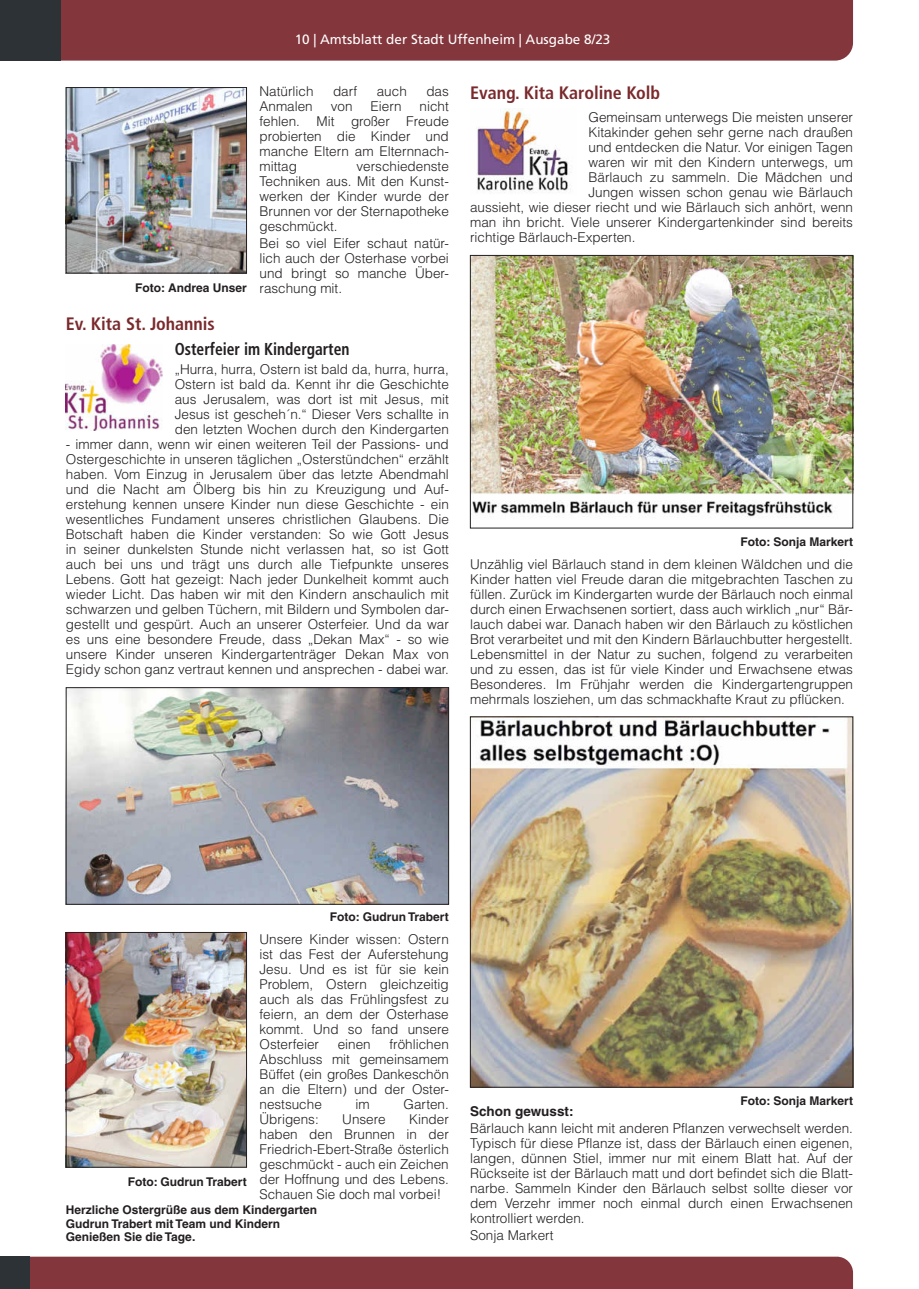
<style>
.page{position:relative;width:919px;height:1289px;background:#fff}
.page>*{position:absolute;margin:0;border:0;box-sizing:border-box;transform-origin:0 0}
.t1{font:700 condensed 18px "Frutiger LT";color:#7a2a2d}
.t2{font:700 condensed 17.25px "Frutiger LT";color:#231f20;scale:.9 1}
.t3{font:300 13.5px/15px "Helvetica LT";color:#231f20;text-align:justify}
.t4{font:13.5px "Frutiger LT";color:#fff}
.t5{font:700 13.5px "Helvetica LT";color:#231f20}
.t6{font:700 12px/13.5px "Helvetica LT";color:#231f20}
</style>
<div class="page">
<div style="left:30px;top:1256px;width:823px;height:32px;background:#83363c"></div>
<div style="left:0;top:1256px;width:30px;height:32px;background:#2c3235"></div>
<div style="left:61px;top:0;width:792px;height:61px;background:#83363c"></div>
<div style="left:0;top:0;width:61px;height:61px;background:#2c3235"></div>
<img style="left:476px;top:109px;width:95px;height:84px">
<img style="left:472px;top:257px;width:379px;height:260px">
<div style="left:470px;top:255px;width:383px;height:273px;border:1px solid #231f20"></div>
<img style="left:472px;top:718px;width:379px;height:367px">
<div style="left:470px;top:716px;width:383px;height:371px;border:1px solid #231f20"></div>
<img style="left:68px;top:89px;width:177px;height:182px">
<div style="left:66px;top:87px;width:181px;height:186px;border:1px solid #231f20"></div>
<img style="left:66px;top:344px;width:97px;height:86px">
<img style="left:68px;top:689px;width:379px;height:213px">
<div style="left:66px;top:687px;width:383px;height:217px;border:1px solid #231f20"></div>
<img style="left:68px;top:934px;width:177px;height:231px">
<div style="left:66px;top:932px;width:181px;height:235px;border:1px solid #231f20"></div>
<p class="t6" style="left:135px;top:280px;width:113px">Foto: Andrea Unser</p>
<p class="t4" style="left:295px;top:32px;width:317px">10 | Amtsblatt der Stadt Uffenheim | Ausgabe 8/23</p>
<h1 class="t1" style="left:470px;top:82px;width:191px">Evang. Kita Karoline Kolb</h1>
<p class="t3" style="left:588px;top:110px;width:266px">Gemeinsam unterwegs Die meisten unserer</p>
<p class="t3" style="left:588px;top:125px;width:266px">Kitakinder gehen sehr gerne nach draußen</p>
<p class="t3" style="left:588px;top:140px;width:266px">und entdecken die Natur. Vor einigen Tagen</p>
<p class="t3" style="left:588px;top:155px;width:266px">waren wir mit den Kindern unterwegs, um</p>
<p class="t3" style="left:588px;top:170px;width:266px">Bärlauch zu sammeln. Die Mädchen und</p>
<p class="t3" style="left:588px;top:185px;width:266px">Jungen wissen schon genau wie Bärlauch</p>
<p class="t3" style="left:470px;top:200px;width:384px">aussieht, wie dieser riecht und wie Bärlauch sich anhört, wenn</p>
<p class="t3" style="left:470px;top:215px;width:384px">man ihn bricht. Viele unserer Kindergartenkinder sind bereits</p>
<p class="t3" style="left:470px;top:230px;width:167px">richtige Bärlauch-Experten.</p>
<p class="t3" style="left:259px;top:83px;width:56px">Natürlich</p>
<p class="t3" style="left:333px;top:83px;width:26px">darf</p>
<p class="t3" style="left:377px;top:83px;width:32px">auch</p>
<p class="t3" style="left:426px;top:83px;width:24px">das</p>
<p class="t3" style="left:259px;top:98px;width:55px">Anmalen</p>
<p class="t3" style="left:331px;top:98px;width:23px">von</p>
<p class="t3" style="left:370px;top:98px;width:32px">Eiern</p>
<p class="t3" style="left:259px;top:98px;width:191px;text-indent:160px">nicht fehlen. Mit großer Freude probierten die Kinder und manche Eltern am Elternnach&shy;mittag</p>
<p class="t3" style="left:259px;top:158px;width:191px;text-indent:97px">verschiedenste Techniken aus. Mit den Kunst&shy;werken der Kinder wurde der Brunnen vor der Sternapotheke geschmückt.</p>
<p class="t3" style="left:259px;top:235px;width:191px">Bei so viel Eifer schaut natür&shy;lich auch der Osterhase vorbei und bringt so manche Über&shy;raschung mit.</p>
<h1 class="t1" style="left:66px;top:313px;width:150px">Ev. Kita St. Johannis</h1>
<p class="t2" style="left:175px;top:339px;width:196px">Osterfeier im Kindergarten</p>
<p class="t3" style="left:175px;top:362px;width:275px">„Hurra, hurra, Ostern ist bald da, hurra, hurra, Ostern ist bald da. Kennt ihr die Geschichte aus Jerusalem, was dort ist mit Jesus, mit Jesus ist gescheh´n.“ Dieser Vers schallte in den letzten Wochen durch den Kindergarten</p>
<p class="t3" style="left:66px;top:437px;width:384px">- immer dann, wenn wir einen weiteren Teil der Passions- und Ostergeschichte in unseren täglichen „Osterstündchen“ erzählt haben. Vom Einzug in Jerusalem über das letzte Abendmahl und die Nacht am Ölberg bis hin zu Kreuzigung und Auf&shy;erstehung kennen unsere Kinder nun diese Geschichte - ein wesentliches Fundament unseres christlichen Glaubens. Die Botschaft haben die Kinder verstanden: So wie Gott Jesus in seiner dunkelsten Stunde nicht verlassen hat, so ist Gott auch bei uns und trägt uns durch alle Tiefpunkte unseres Lebens. Gott hat gezeigt: Nach jeder Dunkelheit kommt auch wieder Licht. Das haben wir mit den Kindern anschaulich mit schwarzen und gelben Tüchern, mit Bildern und Symbolen dar&shy;gestellt und gespürt. Auch an unserer Osterfeier. Und da war es uns eine besondere Freude, dass „Dekan Max“ - so wie unsere Kinder unseren Kindergartenträger Dekan Max von Egidy schon ganz vertraut kennen und ansprechen - dabei war.</p>
<p class="t6" style="left:740px;top:535px;width:114px">Foto: Sonja Markert</p>
<p class="t3" style="left:470px;top:556px;width:384px">Unzählig viel Bärlauch stand in dem kleinen Wäldchen und die Kinder hatten viel Freude daran die mitgebrachten Taschen zu füllen. Zurück im Kindergarten wurde der Bärlauch noch einmal durch einen Erwachsenen sortiert, dass auch wirklich „nur“ Bär&shy;lauch dabei war. Danach haben wir den Bärlauch zu köstlichen Brot verarbeitet und mit den Kindern Bärlauchbutter hergestellt.<br>Lebensmittel in der Natur zu suchen, folgend zu verarbeiten und zu essen, das ist für viele Kinder und Erwachsene etwas Besonderes. Im Frühjahr werden die Kindergartengruppen mehrmals losziehen, um das schmackhafte Kraut zu pflücken.</p>
<p class="t6" style="left:330px;top:910px;width:120px">Foto: Gudrun Trabert</p>
<p class="t3" style="left:259px;top:931px;width:191px">Unsere Kinder wissen: Ostern ist das Fest der Auferstehung Jesu. Und es ist für sie kein Problem, Ostern gleichzeitig auch als das Frühlingsfest zu feiern, an dem der Osterhase kommt. Und so fand unsere Osterfeier</p>
<p class="t3" style="left:259px;top:1036px;width:191px;text-indent:130px">fröhlichen Abschluss mit gemeinsamem Büffet (ein großes Dankeschön an die Eltern) und der Oster&shy;nestsuche</p>
<p class="t3" style="left:338px;top:1036px;width:35px">einen</p>
<p class="t3" style="left:355px;top:1096px;width:16px">im</p>
<p class="t3" style="left:403px;top:1096px;width:47px">Garten.</p>
<p class="t3" style="left:259px;top:1111px;width:61px">Übrigens:</p>
<p class="t3" style="left:342px;top:1111px;width:45px">Unsere</p>
<p class="t3" style="left:259px;top:1111px;width:191px;text-indent:149px">Kinder haben den Brunnen in der Friedrich-Ebert-Straße österlich geschmückt - auch ein Zeichen der Hoffnung und des Lebens.<br>Schauen Sie doch mal vorbei!</p>
<p class="t6" style="left:66px;top:1203px;width:253px">Herzliche Ostergrüße aus dem Kindergarten<br>Gudrun Trabert mit Team und Kindern<br>Genießen Sie die Tage.</p>
<p class="t6" style="left:128px;top:1174px;width:120px">Foto: Gudrun Trabert</p>
<p class="t6" style="left:740px;top:1094px;width:114px">Foto: Sonja Markert</p>
<p class="t5" style="left:470px;top:1102px;width:105px">Schon gewusst:</p>
<p class="t3" style="left:470px;top:1120px;width:384px">Bärlauch kann leicht mit anderen Pflanzen verwechselt werden.<br>Typisch für diese Pflanze ist, dass der Bärlauch einen eigenen, langen, dünnen Stiel, immer nur mit einem Blatt hat. Auf der Rückseite ist der Bärlauch matt und dort befindet sich die Blatt&shy;narbe. Sammeln Kinder den Bärlauch selbst sollte dieser vor dem Verzehr immer noch einmal durch einen Erwachsenen kontrolliert werden.</p>
<p class="t3" style="left:470px;top:1227px;width:85px">Sonja Markert</p>
</div>
